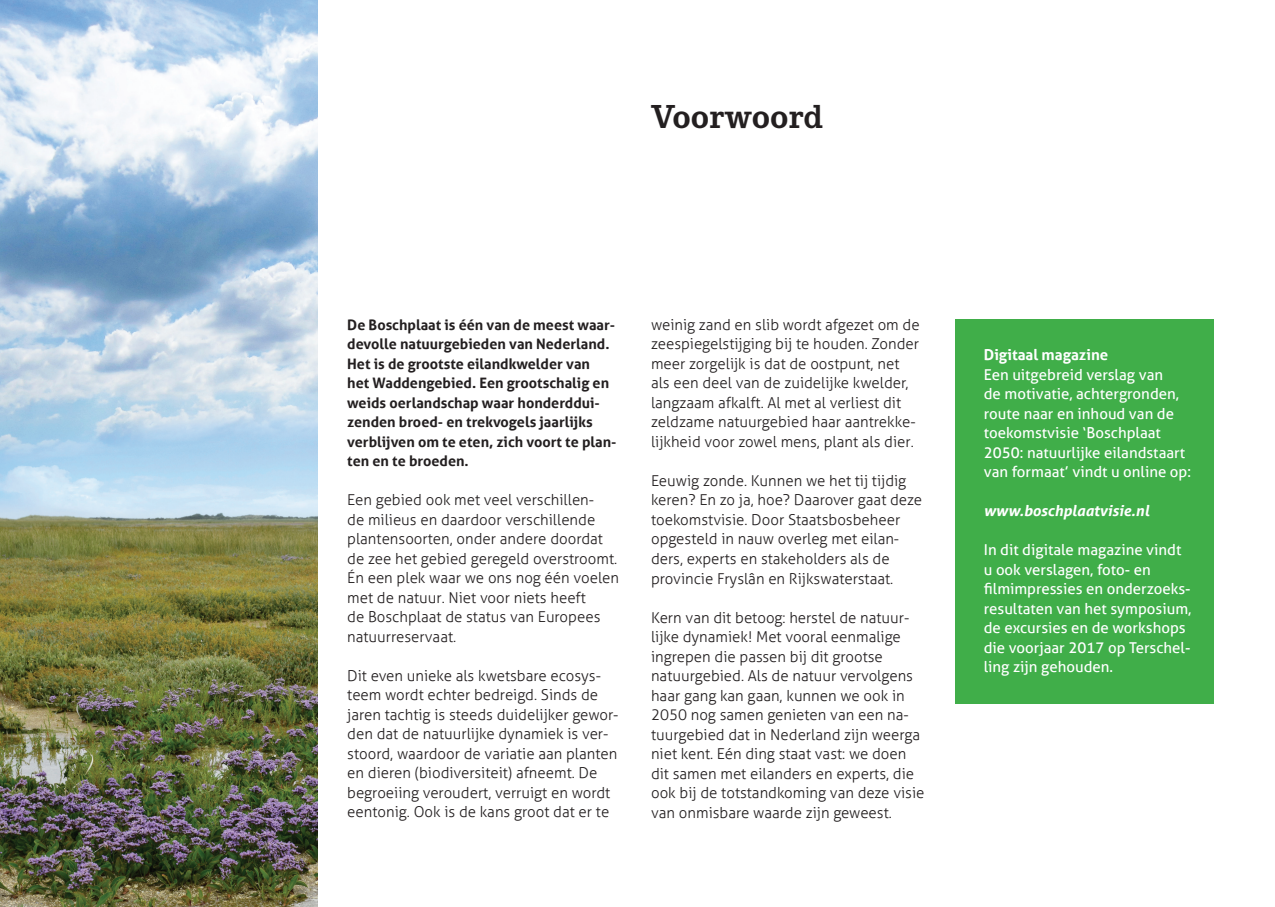
<style>
.page{position:relative;width:1275px;height:907px;background:#fff}
.page>*{position:absolute;margin:0;border:0;box-sizing:border-box;transform-origin:0 0}
.t1{font:700 34.5px "Corporate E Pro";color:#231f20}
.t2{font:300 15px/19.5px "Aller";color:#231f20}
.t3{font:15px/19.5px "Aller";color:#fff}
.t4{font:italic 700 15px "Aller";color:#fff}
.t5{font:700 15px "Aller";color:#fff}
.t6{font:700 14.4px/19.5px "Aller";color:#231f20}
</style>
<div class="page">
<div style="left:955px;top:319px;width:258px;height:384px;background:#40ae49"></div>
<img style="left:0;top:0;width:317px;height:907px">
<svg style="left:0;top:0;width:5px;height:7px"></svg>
<h1 class="t1" style="left:651px;top:92px;width:174px">Voorwoord</h1>
<p class="t6" style="left:347px;top:314px;width:271px">De Boschplaat is één van de meest waar&shy;devolle natuurgebieden van Nederland.<br>Het is de grootste eilandkwelder van<br>het Waddengebied. Een grootschalig en weids oerlandschap waar honderddui&shy;zenden broed- en trekvogels jaarlijks verblijven om te eten, zich voort te plan&shy;ten en te broeden.</p>
<p class="t2" style="left:347px;top:490px;width:273px">Een gebied ook met veel verschillen-<br>de milieus en daardoor verschillende plantensoorten, onder andere doordat de zee het gebied geregeld overstroomt.<br>Én een plek waar we ons nog één voelen met de natuur. Niet voor niets heeft<br>de Boschplaat de status van Europees natuurreservaat.</p>
<p class="t2" style="left:347px;top:665px;width:273px">Dit even unieke als kwetsbare ecosys&shy;teem wordt echter bedreigd. Sinds de jaren tachtig is steeds duidelijker gewor&shy;den dat de natuurlijke dynamiek is ver&shy;stoord, waardoor de variatie aan planten en dieren (biodiversiteit) afneemt. De begroeiing veroudert, verruigt en wordt eentonig. Ook is de kans groot dat er te</p>
<p class="t2" style="left:651px;top:315px;width:270px">weinig zand en slib wordt afgezet om de zeespiegelstijging bij te houden. Zonder meer zorgelijk is dat de oostpunt, net als een deel van de zuidelijke kwelder, langzaam afkalft. Al met al verliest dit zeldzame natuurgebied haar aantrekke&shy;lijkheid voor zowel mens, plant als dier.</p>
<p class="t2" style="left:651px;top:471px;width:272px">Eeuwig zonde. Kunnen we het tij tijdig keren? En zo ja, hoe? Daarover gaat deze toekomstvisie. Door Staatsbosbeheer opgesteld in nauw overleg met eilan&shy;ders, experts en stakeholders als de provincie Fryslân en Rijkswaterstaat.</p>
<p class="t2" style="left:651px;top:607px;width:275px">Kern van dit betoog: herstel de natuur&shy;lijke dynamiek! Met vooral eenmalige ingrepen die passen bij dit grootse natuurgebied. Als de natuur vervolgens haar gang kan gaan, kunnen we ook in 2050 nog samen genieten van een na&shy;tuurgebied dat in Nederland zijn weerga niet kent. Eén ding staat vast: we doen dit samen met eilanders en experts, die ook bij de totstandkoming van deze visie van onmisbare waarde zijn geweest.</p>
<p class="t5" style="left:983px;top:345px;width:126px">Digitaal magazine</p>
<p class="t3" style="left:983px;top:364px;width:209px">Een uitgebreid verslag van<br>de motivatie, achtergronden, route naar en inhoud van de toekomstvisie ‘Boschplaat<br>2050: natuurlijke eilandstaart van formaat’ vindt u online op:</p>
<p class="t4" style="left:983px;top:501px;width:167px">www.boschplaatvisie.nl</p>
<p class="t3" style="left:983px;top:540px;width:209px">In dit digitale magazine vindt u ook verslagen, foto- en filmimpressies en onderzoeks&shy;resultaten van het symposium, de excursies en de workshops die voorjaar 2017 op Terschel&shy;ling zijn gehouden.</p>
</div>
